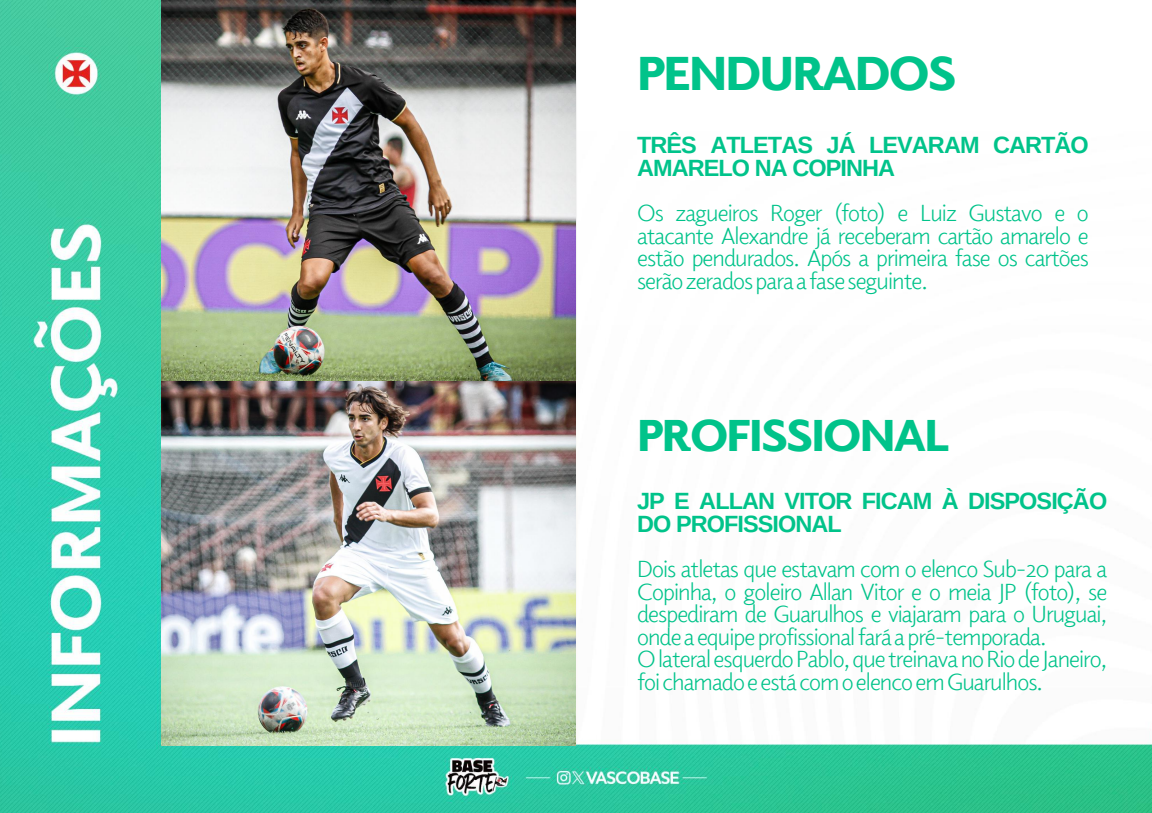
<style>
.page{position:relative;width:1152px;height:813px;background:#fff}
.page>*{position:absolute;margin:0;border:0;box-sizing:border-box;transform-origin:0 0}
.t1{font:900 48.15px "Elido";letter-spacing:-.04em;color:#00c38a}
.t2{font:900 45.15px "Elido";letter-spacing:-.04em;color:#00c38a}
.t3{font:23.48px/22.5px "Elido";letter-spacing:-.04em;color:#00c38a;text-align:justify}
.t4{font:700 23.48px/22.5px "Arimo";letter-spacing:-.04em;color:#00c38a}
</style>
<div class="page">
<img style="left:0;top:0;width:1152px;height:812px">
<img style="left:162px;top:0;width:414px;height:745px">
<h1 class="t1" style="left:637px;top:41px;width:321px">PENDURADOS</h1>
<p class="t4" style="left:637px;top:134px;width:453px">TRÊS ATLETAS JÁ LEVARAM CARTÃO<br>AMARELO NA COPINHA</p>
<p class="t3" style="left:637px;top:201px;width:453px">Os zagueiros Roger (foto) e Luiz Gustavo e o atacante Alexandre já receberam cartão amarelo e estão pendurados. Após a primeira fase os cartões serãozeradosparaafaseseguinte.</p>
<h2 class="t2" style="left:637px;top:404px;width:313px">PROFISSIONAL</h2>
<p class="t4" style="left:637px;top:489px;width:472px">JP E ALLAN VITOR FICAM À DISPOSIÇÃO<br>DO PROFISSIONAL</p>
<p class="t3" style="left:637px;top:557px;width:472px;text-align:left">Dois atletas que estavam com o elenco Sub-20 para a Copinha, o goleiro Allan Vitor e o meia JP (foto), se despediram de Guarulhos e viajaram para o Uruguai, ondeaequipeprofissionalfaráapré-temporada.<br>OlateralesquerdoPablo,quetreinavanoRiodeJaneiro, foichamadoeestácomoelencoemGuarulhos.</p>
</div>
